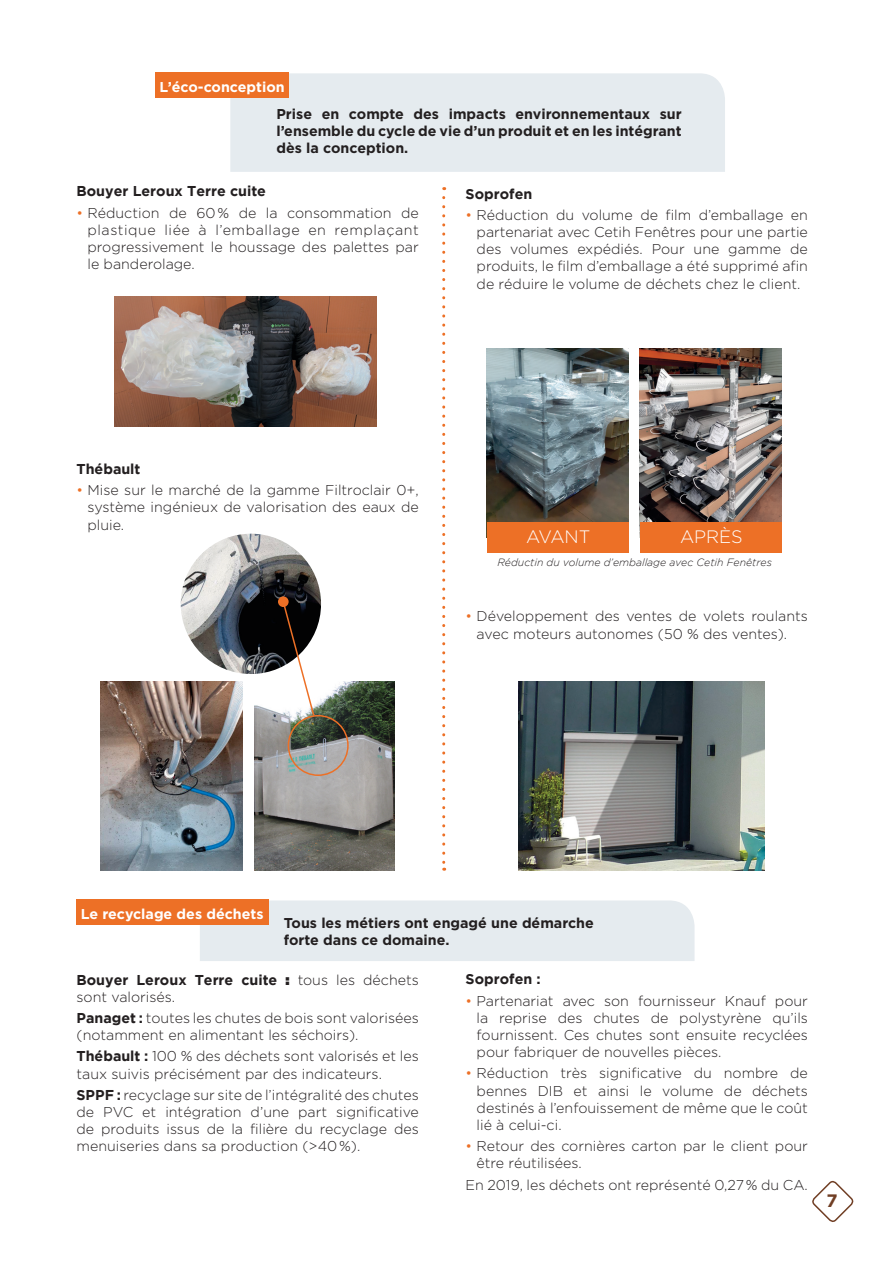
<style>
.page{position:relative;width:893px;height:1263px;background:#fff}
.page>*{position:absolute;margin:0;border:0;box-sizing:border-box;transform-origin:0 0}
.t1{font:300 18px "Gotham";color:#fff}
.t2{font:700 18px "Gotham";color:#703e24}
.t3{font:300 14.25px/17.1px "Gotham";color:#231f20;text-align:justify}
.t4{font:700 14.25px/17.1px "Gotham";color:#231f20;text-align:justify}
.t5{font:700 14.25px "Gotham";color:#231f20}
.t6{font:700 14.25px "Gotham";color:#fff}
.t7{font:italic 300 10.5px "Gotham";color:#231f20}
.s1{color:#ed7026}
.s2{font-weight:700}
.s3{font-family:"Gotham Ultra";font-weight:400}
</style>
<div class="page">
<img style="left:115px;top:297px;width:261px;height:129px">
<img style="left:487px;top:349px;width:142px;height:189px">
<img style="left:101px;top:681px;width:142px;height:190px">
<img style="left:254px;top:681px;width:140px;height:190px">
<img style="left:640px;top:349px;width:142px;height:173px">
<img style="left:181px;top:534px;width:140px;height:140px;border-radius:70px">
<svg style="left:442px;top:198px;width:3px;height:673px"></svg>
<img style="left:519px;top:681px;width:245px;height:190px">
<div style="left:288px;top:715px;width:61px;height:61px;border:2px solid #ed7026;border-radius:50%"></div>
<svg style="left:282px;top:601px;width:34px;height:116px"></svg>
<div style="left:278px;top:596px;width:11px;height:11px;background:#ed7026;border-radius:50%"></div>
<div style="left:487px;top:522px;width:141px;height:31px;background:#ed7026"></div>
<div style="left:640px;top:522px;width:142px;height:31px;background:#ed7026"></div>
<svg style="left:812px;top:1180px;width:42px;height:42px"></svg>
<div style="left:230px;top:73px;width:495px;height:99px;background:#e5ebef"></div>
<div style="left:155px;top:72px;width:134px;height:26px;background:#ed7026"></div>
<div style="left:200px;top:900px;width:494px;height:61px;background:#e5ebef"></div>
<div style="left:77px;top:899px;width:192px;height:26px;background:#ed7026"></div>
<p class="t6" style="left:159px;top:79px;width:127px">L’éco-conception</p>
<p class="t4" style="left:276px;top:105px;width:407px">Prise en compte des impacts environnementaux sur l’ensemble du cycle de vie d’un produit et en les intégrant dès la conception.</p>
<p class="t5" style="left:77px;top:183px;width:191px">Bouyer Leroux Terre cuite</p>
<p class="t3" style="left:88px;top:204px;width:333px;text-indent:-11px"><span class="s1">•</span> Réduction de 60% de la consommation de plastique liée à l’emballage en remplaçant progressivement le houssage des palettes par le banderolage.</p>
<p class="t5" style="left:466px;top:186px;width:68px">Soprofen</p>
<p class="t3" style="left:477px;top:206px;width:333px;text-indent:-11px"><span class="s1">•</span> Réduction du volume de film d’emballage en partenariat avec Cetih Fenêtres pour une partie des volumes expédiés. Pour une gamme de produits, le film d’emballage a été supprimé afin de réduire le volume de déchets chez le client.</p>
<p class="t5" style="left:77px;top:461px;width:65px">Thébault</p>
<p class="t3" style="left:88px;top:481px;width:333px;text-indent:-11px"><span class="s1">•</span> Mise sur le marché de la gamme Filtroclair 0+, système ingénieux de valorisation des eaux de pluie.</p>
<p class="t1" style="left:526px;top:527px;width:66px">AVANT</p>
<p class="t1" style="left:680px;top:527px;width:64px">APRÈS</p>
<p class="t7" style="left:497px;top:556px;width:276px">Réductin du volume d’emballage avec Cetih Fenêtres</p>
<p class="t3" style="left:477px;top:608px;width:333px;text-indent:-11px"><span class="s1">•</span> Développement des ventes de volets roulants avec moteurs autonomes (50 % des ventes).</p>
<p class="t6" style="left:81px;top:906px;width:184px">Le recyclage des déchets</p>
<p class="t4" style="left:284px;top:914px;width:311px">Tous les métiers ont engagé une démarche forte dans ce domaine.</p>
<p class="t3" style="left:77px;top:971px;width:344px"><span class="s2">Bouyer Leroux Terre cuite</span> <span class="s3">:</span> tous les déchets sont valorisés.</p>
<p class="t3" style="left:77px;top:1009px;width:344px"><span class="s2">Panaget :</span> toutes les chutes de bois sont valorisées (notamment en alimentant les séchoirs).</p>
<p class="t3" style="left:77px;top:1048px;width:344px"><span class="s2">Thébault :</span> 100 % des déchets sont valorisés et les taux suivis précisément par des indicateurs.</p>
<p class="t3" style="left:77px;top:1086px;width:344px"><span class="s2">SPPF :</span> recyclage sur site de l’intégralité des chutes de PVC et intégration d’une part significative de produits issus de la filière du recyclage des menuiseries dans sa production (&gt;40%).</p>
<p class="t5" style="left:466px;top:971px;width:77px">Soprofen :</p>
<p class="t3" style="left:477px;top:992px;width:333px;text-indent:-11px"><span class="s1">•</span> Partenariat avec son fournisseur Knauf pour la reprise des chutes de polystyrène qu’ils fournissent. Ces chutes sont ensuite recyclées pour fabriquer de nouvelles pièces.</p>
<p class="t3" style="left:477px;top:1065px;width:333px;text-indent:-11px"><span class="s1">•</span> Réduction très significative du nombre de bennes DIB et ainsi le volume de déchets destinés à l’enfouissement de même que le coût lié à celui-ci.</p>
<p class="t3" style="left:477px;top:1137px;width:333px;text-indent:-11px"><span class="s1">•</span> Retour des cornières carton par le client pour être réutilisées.</p>
<p class="t3" style="left:466px;top:1176px;width:344px">En 2019, les déchets ont représenté 0,27% du CA.</p>
<p class="t2" style="left:827px;top:1190px;width:13px">7</p>
</div>
